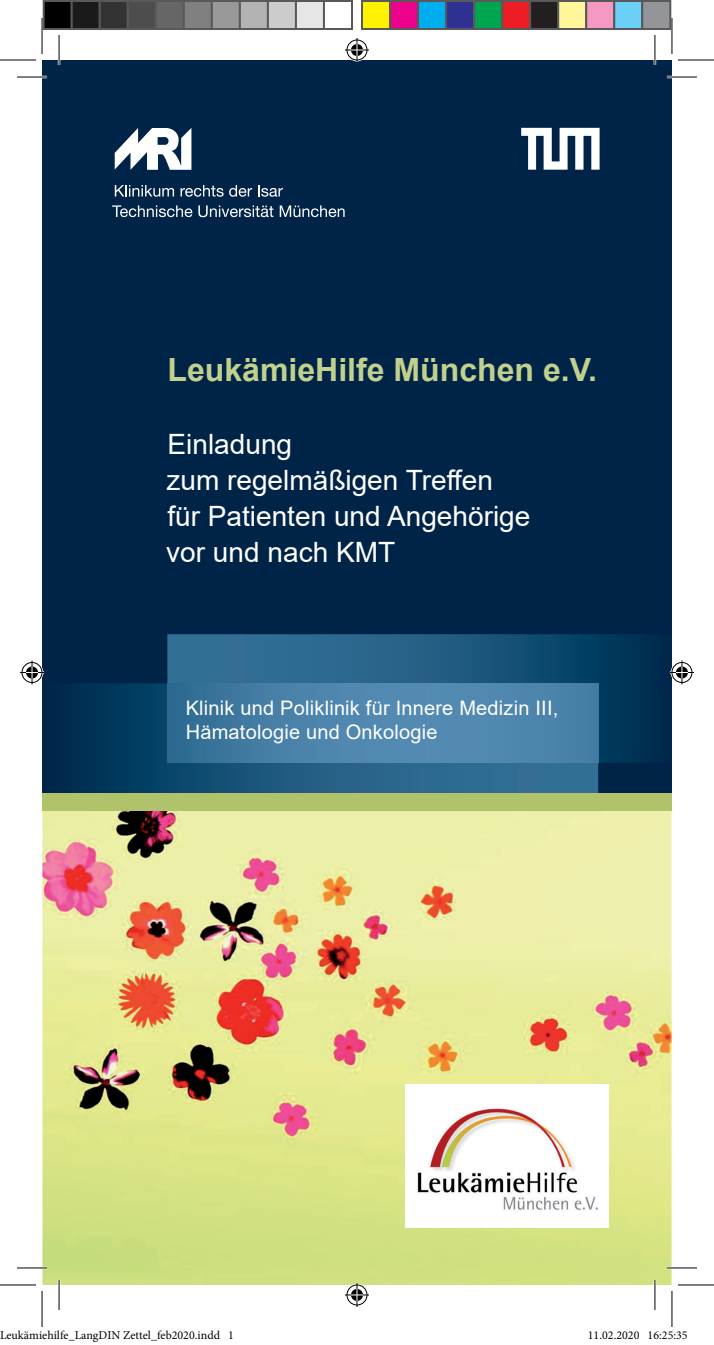
<style>
.page{position:relative;width:714px;height:1345px;background:#fff}
.page>*{position:absolute;margin:0;border:0;box-sizing:border-box;transform-origin:0 0}
.t1{font:700 32px "Arial";color:#c2d08d}
.t2{font:28px/36px "Arial";color:#fff}
.t3{font:20px/24px "Arial";letter-spacing:.01em;color:#fff}
.t4{font:12px "Minion Pro";color:#000}
</style>
<div class="page">
<div style="left:42px;top:60px;width:629px;height:742px;background:#002447"></div>
<img style="left:42px;top:810px;width:629px;height:475px">
<svg style="left:167px;top:634px;width:480px;height:128px;background:#1b557a"></svg>
<svg style="left:77px;top:683px;width:521px;height:110px;background:#165076"></svg>
<img style="left:167px;top:683px;width:431px;height:79px">
<svg style="left:115px;top:185px;width:59px;height:12px"></svg>
<svg style="left:180px;top:185px;width:43px;height:12px"></svg>
<svg style="left:229px;top:185px;width:23px;height:12px"></svg>
<svg style="left:258px;top:185px;width:25px;height:12px"></svg>
<svg style="left:112px;top:205px;width:80px;height:12px"></svg>
<svg style="left:198px;top:205px;width:75px;height:12px"></svg>
<svg style="left:279px;top:205px;width:65px;height:12px"></svg>
<svg style="left:115px;top:128px;width:76px;height:42px"></svg>
<svg style="left:521px;top:128px;width:78px;height:42px"></svg>
<div style="left:42px;top:793px;width:629px;height:17px;background:#b0c36a"></div>
<img style="left:405px;top:1084px;width:203px;height:143px">
<hr style="left:17px;top:76px;width:30px;height:2px;background:#fff">
<hr style="left:666px;top:76px;width:30px;height:2px;background:#fff">
<hr style="left:17px;top:1266px;width:30px;height:3px;background:#fff">
<hr style="left:666px;top:1266px;width:30px;height:3px;background:#fff">
<hr style="left:58px;top:35px;width:2px;height:30px;background:#fff">
<hr style="left:58px;top:1280px;width:2px;height:30px;background:#fff">
<hr style="left:653px;top:35px;width:3px;height:30px;background:#fff">
<hr style="left:653px;top:1280px;width:3px;height:30px;background:#fff">
<hr style="left:17px;top:77px;width:30px;height:1px;background:#000">
<hr style="left:666px;top:77px;width:30px;height:1px;background:#000">
<hr style="left:17px;top:1267px;width:30px;height:1px;background:#000">
<hr style="left:666px;top:1267px;width:30px;height:1px;background:#000">
<hr style="left:59px;top:35px;width:1px;height:30px;background:#000">
<hr style="left:59px;top:1280px;width:1px;height:30px;background:#000">
<hr style="left:654px;top:35px;width:1px;height:30px;background:#000">
<hr style="left:654px;top:1280px;width:1px;height:30px;background:#000">
<hr style="left:0;top:60px;width:36px;height:1px;background:#000">
<hr style="left:677px;top:60px;width:36px;height:1px;background:#000">
<hr style="left:0;top:1284px;width:36px;height:1px;background:#000">
<hr style="left:677px;top:1284px;width:36px;height:1px;background:#000">
<hr style="left:42px;top:18px;width:1px;height:36px;background:#000">
<hr style="left:42px;top:1291px;width:1px;height:36px;background:#000">
<hr style="left:671px;top:18px;width:1px;height:36px;background:#000">
<hr style="left:671px;top:1291px;width:1px;height:36px;background:#000">
<svg style="left:345px;top:38px;width:24px;height:24px"></svg>
<svg style="left:345px;top:1283px;width:24px;height:24px"></svg>
<svg style="left:20px;top:660px;width:24px;height:24px"></svg>
<svg style="left:669px;top:660px;width:24px;height:24px"></svg>
<div style="left:44px;top:1px;width:28px;height:28px;background:#000"></div>
<div style="left:43px;top:0;width:30px;height:30px;border:2px solid #595959"></div>
<div style="left:72px;top:1px;width:28px;height:28px;background:#1a1a1a"></div>
<div style="left:71px;top:0;width:30px;height:30px;border:2px solid #595959"></div>
<div style="left:100px;top:1px;width:28px;height:28px;background:#333"></div>
<div style="left:99px;top:0;width:30px;height:30px;border:2px solid #595959"></div>
<div style="left:128px;top:1px;width:28px;height:28px;background:#4d4d4d"></div>
<div style="left:127px;top:0;width:30px;height:30px;border:2px solid #595959"></div>
<div style="left:156px;top:1px;width:28px;height:28px;background:#666"></div>
<div style="left:155px;top:0;width:30px;height:30px;border:2px solid #595959"></div>
<div style="left:184px;top:1px;width:28px;height:28px;background:#808080"></div>
<div style="left:183px;top:0;width:30px;height:30px;border:2px solid #595959"></div>
<div style="left:212px;top:1px;width:28px;height:28px;background:#999"></div>
<div style="left:211px;top:0;width:30px;height:30px;border:2px solid #595959"></div>
<div style="left:240px;top:1px;width:28px;height:28px;background:#b3b3b3"></div>
<div style="left:239px;top:0;width:30px;height:30px;border:2px solid #595959"></div>
<div style="left:268px;top:1px;width:28px;height:28px;background:#ccc"></div>
<div style="left:267px;top:0;width:30px;height:30px;border:2px solid #595959"></div>
<div style="left:296px;top:1px;width:28px;height:28px;background:#e6e6e6"></div>
<div style="left:295px;top:0;width:30px;height:30px;border:2px solid #595959"></div>
<div style="left:323px;top:0;width:30px;height:30px;border:2px solid #595959"></div>
<div style="left:362px;top:1px;width:28px;height:28px;background:#fff101"></div>
<div style="left:361px;top:0;width:30px;height:30px;border:2px solid #595959"></div>
<div style="left:390px;top:1px;width:28px;height:28px;background:#ed028c"></div>
<div style="left:389px;top:0;width:30px;height:30px;border:2px solid #595959"></div>
<div style="left:418px;top:1px;width:28px;height:28px;background:#00aeef"></div>
<div style="left:417px;top:0;width:30px;height:30px;border:2px solid #595959"></div>
<div style="left:446px;top:1px;width:28px;height:28px;background:#2e3092"></div>
<div style="left:445px;top:0;width:30px;height:30px;border:2px solid #595959"></div>
<div style="left:474px;top:1px;width:28px;height:28px;background:#00a54f"></div>
<div style="left:473px;top:0;width:30px;height:30px;border:2px solid #595959"></div>
<div style="left:502px;top:1px;width:28px;height:28px;background:#ee1d23"></div>
<div style="left:501px;top:0;width:30px;height:30px;border:2px solid #595959"></div>
<div style="left:530px;top:1px;width:28px;height:28px;background:#231f20"></div>
<div style="left:529px;top:0;width:30px;height:30px;border:2px solid #595959"></div>
<div style="left:558px;top:1px;width:28px;height:28px;background:#fff79a"></div>
<div style="left:557px;top:0;width:30px;height:30px;border:2px solid #595959"></div>
<div style="left:586px;top:1px;width:28px;height:28px;background:#f499c2"></div>
<div style="left:585px;top:0;width:30px;height:30px;border:2px solid #595959"></div>
<div style="left:614px;top:1px;width:28px;height:28px;background:#6bcff6"></div>
<div style="left:613px;top:0;width:30px;height:30px;border:2px solid #595959"></div>
<div style="left:642px;top:1px;width:28px;height:28px;background:#939598"></div>
<div style="left:641px;top:0;width:30px;height:30px;border:2px solid #595959"></div>
<div style="left:633px;top:1331px;width:6px;height:8px;border:1px solid #fff;border-radius:50%"></div>
<svg style="left:633px;top:1331px;width:5px;height:8px"></svg>
<p class="t1" style="left:167px;top:347px;width:431px">LeukämieHilfe München e.V.</p>
<p class="t2" style="left:166px;top:425px;width:365px">Einladung<br>zum regelmäßigen Treffen für Patienten und Angehörige vor und nach KMT</p>
<p class="t3" style="left:186px;top:696px;width:374px">Klinik und Poliklinik für Innere Medizin III,<br>Hämatologie und Onkologie</p>
<p class="t4" style="left:0;top:1327px;width:235px">Leukämiehilfe_LangDIN Zettel_feb2020.indd 1</p>
<p class="t4" style="left:587px;top:1327px;width:101px">11.02.2020 16:25:35</p>
</div>
